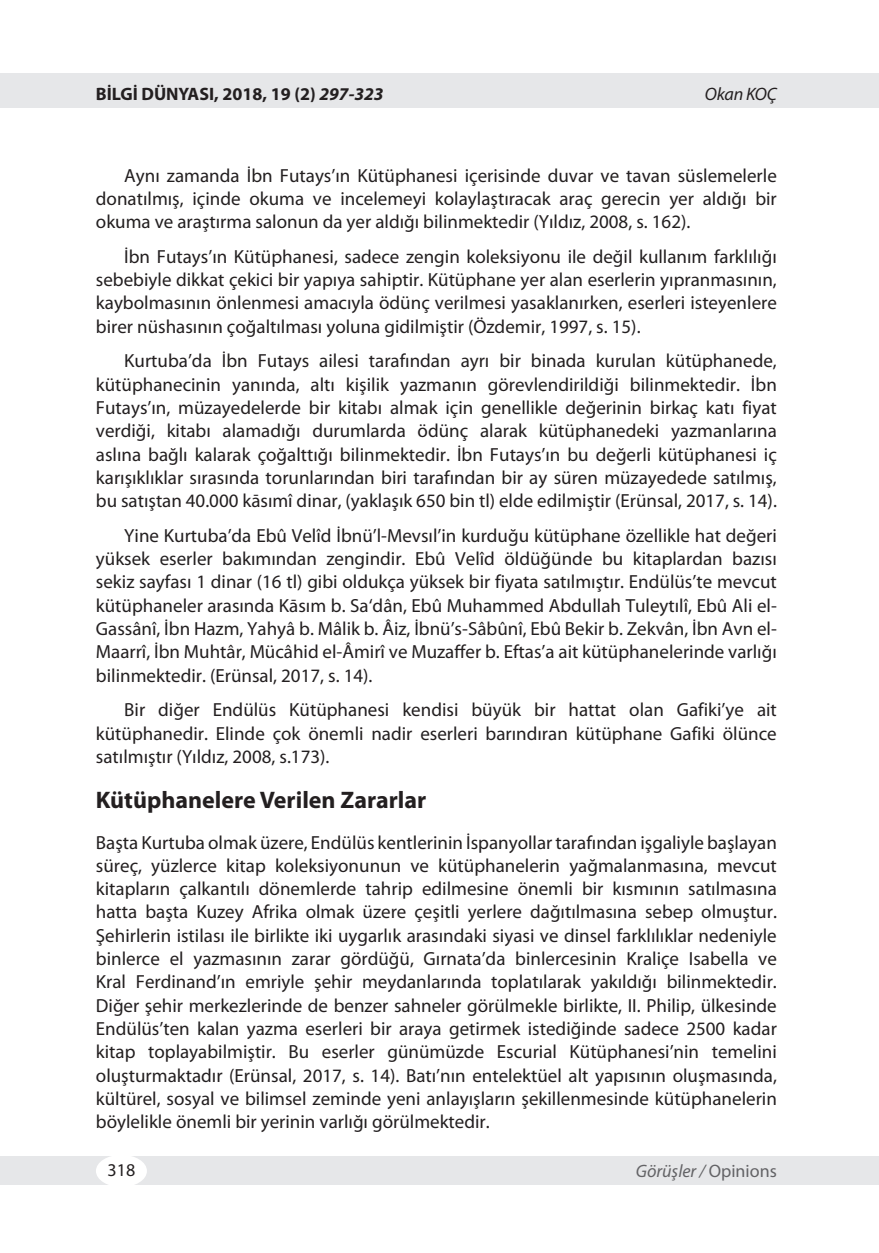
<style>
.page{position:relative;width:879px;height:1253px;background:#fff}
.page>*{position:absolute;margin:0;border:0;box-sizing:border-box;transform-origin:0 0}
.Ana_Metin_Başlık{font:700 24px "Myriad Pro";color:#231f20}
.Ana_Metin{font:19px/23.4px "Myriad Pro";color:#231f20;text-align:justify}
.t1{font:700 18px "Myriad Pro";color:#231f20}
.t2{font:italic 18px "Myriad Pro";color:#636366}
.t3{font:italic 18px "Myriad Pro";letter-spacing:-.01em;color:#231f20}
.t4{font:18px "Myriad Pro";color:#231f20}
.s1{font-style:italic}
.s2{font-style:normal}
</style>
<div class="page">
<div style="left:0;top:74px;width:879px;height:34px;background:#e6e7e9"></div>
<div style="left:0;top:1156px;width:879px;height:28px;background:#e6e7e9"></div>
<div style="left:96px;top:1155px;width:51px;height:32px;background:#fff;border-radius:50%"></div>
<p class="t1" style="left:96px;top:82px;width:289px">BİLGİ DÜNYASI, 2018, 19 (2) <span class="s1">297-323</span></p>
<p class="t3" style="left:705px;top:83px;width:74px">Okan KOÇ</p>
<p class="Ana_Metin" style="left:96px;top:163px;width:682px;text-indent:28px">Aynı zamanda İbn Futays’ın Kütüphanesi içerisinde duvar ve tavan süslemelerle donatılmış, içinde okuma ve incelemeyi kolaylaştıracak araç gerecin yer aldığı bir okuma ve araştırma salonun da yer aldığı bilinmektedir (Yıldız, 2008, s. 162).</p>
<p class="Ana_Metin" style="left:96px;top:244px;width:682px;text-indent:28px">İbn Futays’ın Kütüphanesi, sadece zengin koleksiyonu ile değil kullanım farklılığı sebebiyle dikkat çekici bir yapıya sahiptir. Kütüphane yer alan eserlerin yıpranmasının, kaybolmasının önlenmesi amacıyla ödünç verilmesi yasaklanırken, eserleri isteyenlere birer nüshasının çoğaltılması yoluna gidilmiştir (Özdemir, 1997, s. 15).</p>
<p class="Ana_Metin" style="left:96px;top:349px;width:682px;text-indent:28px">Kurtuba’da İbn Futays ailesi tarafından ayrı bir binada kurulan kütüphanede, kütüphanecinin yanında, altı kişilik yazmanın görevlendirildiği bilinmektedir. İbn Futays’ın, müzayedelerde bir kitabı almak için genellikle değerinin birkaç katı fiyat verdiği, kitabı alamadığı durumlarda ödünç alarak kütüphanedeki yazmanlarına aslına bağlı kalarak çoğalttığı bilinmektedir. İbn Futays’ın bu değerli kütüphanesi iç karışıklıklar sırasında torunlarından biri tarafından bir ay süren müzayedede satılmış, bu satıştan 40.000 kāsımî dinar, (yaklaşık 650 bin tl) elde edilmiştir (Erünsal, 2017, s. 14).</p>
<p class="Ana_Metin" style="left:96px;top:523px;width:682px;text-indent:28px">Yine Kurtuba’da Ebû Velîd İbnü’l-Mevsıl’in kurduğu kütüphane özellikle hat değeri yüksek eserler bakımından zengindir. Ebû Velîd öldüğünde bu kitaplardan bazısı sekiz sayfası 1 dinar (16 tl) gibi oldukça yüksek bir fiyata satılmıştır. Endülüs’te mevcut kütüphaneler arasında Kāsım b. Sa‘dân, Ebû Muhammed Abdullah Tuleytılî, Ebû Ali el-Gassânî, İbn Hazm, Yahyâ b. Mâlik b. Âiz, İbnü’s-Sâbûnî, Ebû Bekir b. Zekvân, İbn Avn el-Maarrî, İbn Muhtâr, Mücâhid el-Âmirî ve Muzaffer b. Eftas’a ait kütüphanelerinde varlığı bilinmektedir. (Erünsal, 2017, s. 14).</p>
<p class="Ana_Metin" style="left:96px;top:698px;width:682px;text-indent:28px">Bir diğer Endülüs Kütüphanesi kendisi büyük bir hattat olan Gafiki’ye ait kütüphanedir. Elinde çok önemli nadir eserleri barındıran kütüphane Gafiki ölünce satılmıştır (Yıldız, 2008, s.173).</p>
<p class="Ana_Metin_Başlık" style="left:96px;top:784px;width:332px">Kütüphanelere Verilen Zararlar</p>
<p class="Ana_Metin" style="left:96px;top:830px;width:682px">Başta Kurtuba olmak üzere, Endülüs kentlerinin İspanyollar tarafından işgaliyle başlayan süreç, yüzlerce kitap koleksiyonunun ve kütüphanelerin yağmalanmasına, mevcut kitapların çalkantılı dönemlerde tahrip edilmesine önemli bir kısmının satılmasına hatta başta Kuzey Afrika olmak üzere çeşitli yerlere dağıtılmasına sebep olmuştur.<br>Şehirlerin istilası ile birlikte iki uygarlık arasındaki siyasi ve dinsel farklılıklar nedeniyle binlerce el yazmasının zarar gördüğü, Gırnata’da binlercesinin Kraliçe Isabella ve Kral Ferdinand’ın emriyle şehir meydanlarında toplatılarak yakıldığı bilinmektedir.<br>Diğer şehir merkezlerinde de benzer sahneler görülmekle birlikte, II. Philip, ülkesinde Endülüs’ten kalan yazma eserleri bir araya getirmek istediğinde sadece 2500 kadar kitap toplayabilmiştir. Bu eserler günümüzde Escurial Kütüphanesi’nin temelini oluşturmaktadır (Erünsal, 2017, s. 14). Batı’nın entelektüel alt yapısının oluşmasında, kültürel, sosyal ve bilimsel zeminde yeni anlayışların şekillenmesinde kütüphanelerin böylelikle önemli bir yerinin varlığı görülmektedir.</p>
<p class="t4" style="left:108px;top:1159px;width:29px">318</p>
<p class="t2" style="left:636px;top:1160px;width:143px">Görüşler / <span class="s2">Opinions</span></p>
</div>
